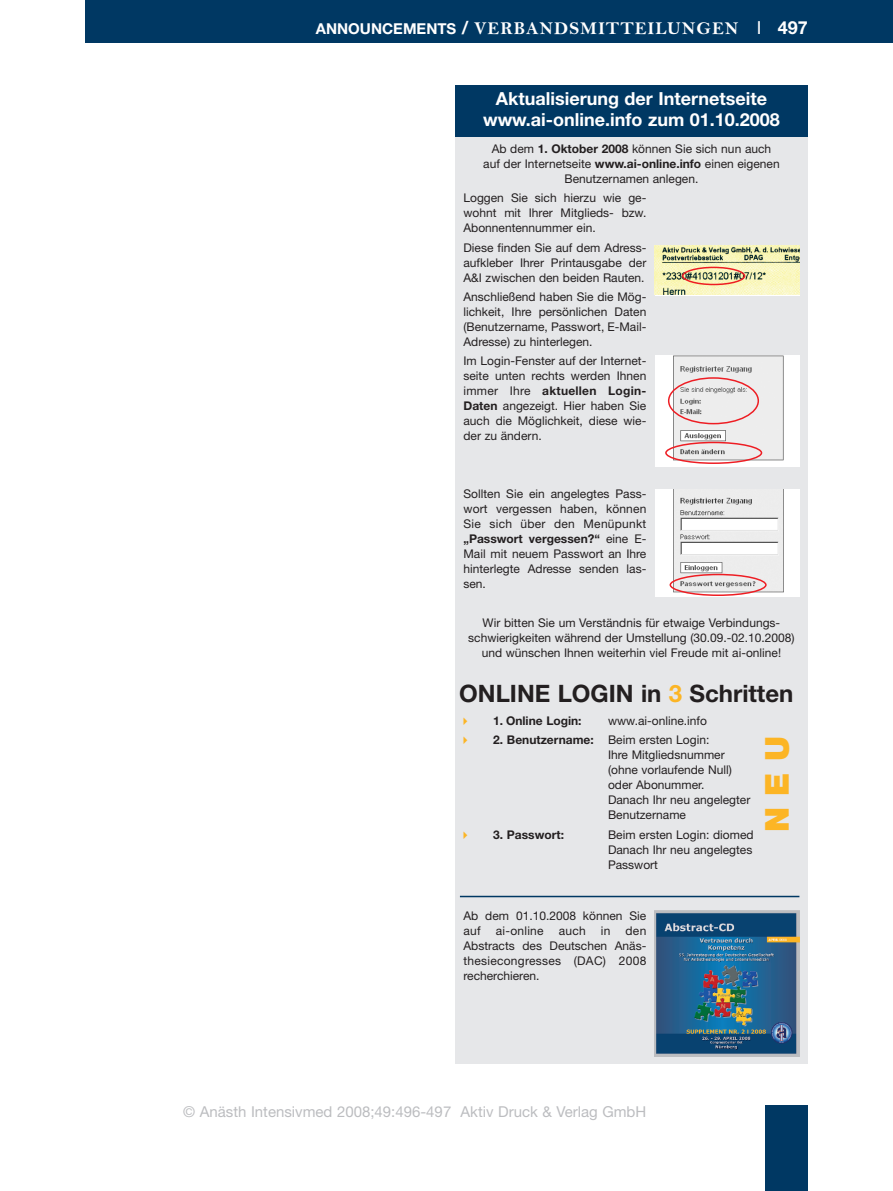
<style>
.page{position:relative;width:893px;height:1191px;background:#fff}
.page>*{position:absolute;margin:0;border:0;box-sizing:border-box;transform-origin:0 0}
.t1{font:900 33px "Helvetica Neue";color:#fcb525}
.t2{font:700 24px "Helvetica Neue";color:#231f20}
.t3{font:700 18px/21.3px "Helvetica Neue";color:#fff;text-align:center}
.t4{font:18px "Bell MT Bold";letter-spacing:.055em;color:#fff}
.t5{font:15px "Helvetica Neue";color:#bcbdc0}
.t6{font:12px/15px "Helvetica Neue";color:#231f20;text-align:justify}
.t7{font:700 12px "Helvetica Neue";color:#231f20}
.t8{font:12px "Helvetica Neue";letter-spacing:.02em;color:#231f20}
.s1{font-family:"Helvetica Neue";font-weight:700;font-size:15px}
.s2{font-family:"Helvetica Neue";font-weight:700}
.s3{font-family:"Helvetica Neue"}
.s4{font-weight:700}
.s5{color:#fcb525}
</style>
<div class="page">
<div style="left:85px;top:0;width:808px;height:43px;background:#003863"></div>
<div style="left:765px;top:1106px;width:43px;height:85px;background:#003863"></div>
<div style="left:455px;top:132px;width:353px;height:931px;background:#e6e7e9"></div>
<div style="left:455px;top:85px;width:353px;height:51px;background:#003863"></div>
<div style="left:655px;top:489px;width:144px;height:108px;background:#fff"></div>
<img style="left:673px;top:489px;width:111px;height:104px">
<div style="left:655px;top:356px;width:144px;height:111px;background:#fff"></div>
<img style="left:673px;top:356px;width:111px;height:105px">
<img style="left:655px;top:911px;width:144px;height:145px">
<svg style="left:668px;top:377px;width:91px;height:47px;background:#e5d5d6"></svg>
<svg style="left:665px;top:442px;width:97px;height:22px;background:#e4c7c8"></svg>
<svg style="left:669px;top:574px;width:98px;height:22px;background:#e1c4c4"></svg>
<svg style="left:655px;top:294px;width:144px;height:2px"></svg>
<img style="left:655px;top:245px;width:144px;height:49px">
<svg style="left:682px;top:267px;width:63px;height:18px"></svg>
<hr style="left:460px;top:895px;width:339px;height:2px;background:#003863">
<h3 class="t4" style="left:316px;top:17px;width:494px"><span class="s1">ANNOUNCEMENTS</span> <span class="s2">/</span> VERBANDSMITTEILUNGEN <span class="s3">I</span> <span class="s2">497</span></h3>
<h3 class="t3" style="left:483px;top:89px;width:298px">Aktualisierung der Internetseite www.ai-online.info zum 01.10.2008</h3>
<p class="t6" style="left:483px;top:142px;width:298px;text-align:center">Ab dem <span class="s4">1. Oktober 2008</span> können Sie sich nun auch auf der Internetseite <span class="s4">www.ai-online.info</span> einen eigenen<br>Benutzer namen anlegen.</p>
<p class="t6" style="left:463px;top:192px;width:184px">Loggen Sie sich hierzu wie ge - wohnt mit Ihrer Mitglieds- bzw.<br>Abonnentennummer ein.</p>
<p class="t6" style="left:463px;top:241px;width:184px">Diese finden Sie auf dem Adress - aufkleber Ihrer Printausgabe der A&amp;I zwischen den beiden Rauten.</p>
<p class="t6" style="left:463px;top:290px;width:184px">Anschließend haben Sie die Mög - lichkeit, Ihre persönlichen Daten (Benutzername, Passwort, E-Mail-Adresse) zu hinterlegen.</p>
<p class="t6" style="left:463px;top:354px;width:184px">Im Login-Fenster auf der Internet - seite unten rechts werden Ihnen immer Ihre <span class="s4">aktuellen Login-Daten</span> angezeigt. Hier haben Sie auch die Möglichkeit, diese wie&shy;der zu ändern.</p>
<p class="t6" style="left:463px;top:487px;width:184px">Sollten Sie ein angelegtes Pass - wort vergessen haben, können Sie sich über den Menüpunkt <span class="s4">„Passwort vergessen?“</span> eine E-Mail mit neuem Passwort an Ihre hinterlegte Adresse senden las&shy;sen.</p>
<p class="t6" style="left:468px;top:616px;width:328px;text-align:center">Wir bitten Sie um Verständnis für etwaige Verbindungs - schwierig keiten während der Umstellung (30.09.-02.10.2008) und wünschen Ihnen weiterhin viel Freude mit ai-online!</p>
<h2 class="t2" style="left:459px;top:684px;width:336px">ONLINE LOGIN in <span class="s5">3</span> Schritten</h2>
<p class="t7" style="left:493px;top:716px;width:90px">1. Online Login:</p>
<p class="t6" style="left:608px;top:714px;width:100px">www.ai-online.info</p>
<p class="t6" style="left:608px;top:733px;width:144px;text-align:left;text-indent:-115px"><span class="s4">2. Benutzername:</span> Beim ersten Login:<br>Ihre Mitgliedsnummer (ohne vorlaufende Null) oder Abonummer.<br>Danach Ihr neu angelegter<br>Benutzername</p>
<p class="t7" style="left:493px;top:830px;width:72px">3. Passwort:</p>
<p class="t6" style="left:608px;top:828px;width:147px">Beim ersten Login: diomed Danach Ihr neu angelegtes Passwort</p>
<h1 class="t1" style="left:765px;top:831px;width:97px;rotate:-90deg">NEU</h1>
<p class="t6" style="left:463px;top:909px;width:184px">Ab dem 01.10.2008 können Sie auf</p>
<p class="t6" style="left:463px;top:924px;width:184px;text-indent:162px">den Abstracts des Deutschen Anäs - the sie congresses (DAC) 2008 recherchieren.</p>
<p class="t8" style="left:496px;top:926px;width:49px">ai-online</p>
<p class="t6" style="left:559px;top:924px;width:29px">auch</p>
<p class="t6" style="left:601px;top:924px;width:11px">in</p>
<p class="t5" style="left:183px;top:1106px;width:465px">© Anästh Intensivmed 2008;49:496-497 Aktiv Druck &amp; Verlag GmbH</p>
</div>
